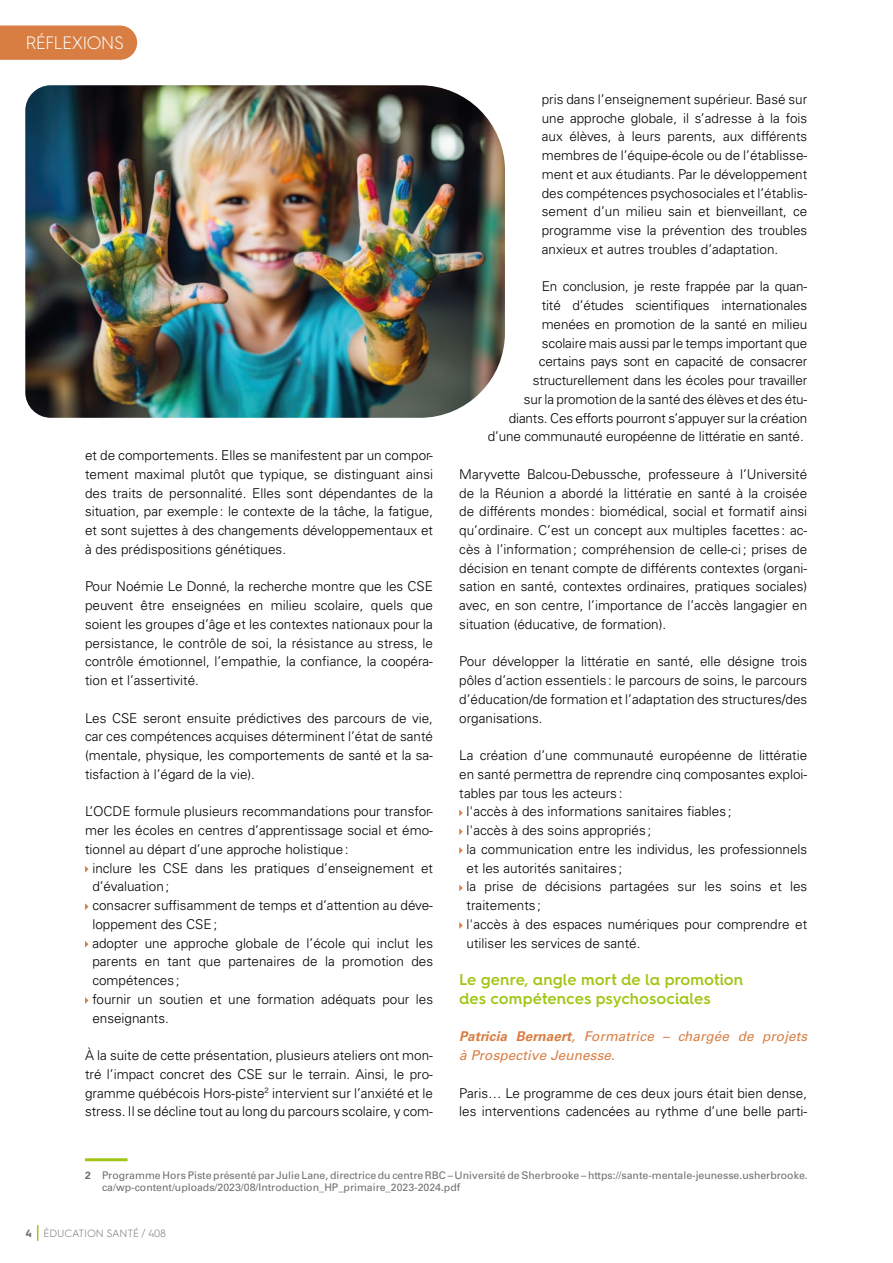
<style>
.page{position:relative;width:893px;height:1263px;background:#fff}
.page>*{position:absolute;margin:0;border:0;box-sizing:border-box;transform-origin:0 0}
.t1{font:300 18px "Hurme Geometric Sans 4";letter-spacing:-.05em;color:#fff}
.t2{font:600 15.75px/18.8px "Hurme Geometric Sans 4";letter-spacing:.005em;color:#a2c617}
.t3{font:300 13.5px/18.8px "Univers LT Std";color:#000;text-align:justify}
.t4{font:italic 13.5px/18.8px "Univers LT Std";letter-spacing:.01em;color:#d87e43}
.t5{font:10.5px/12.5px "Univers LT Std";color:#706f6f}
.t6{font:300 10.5px "Hurme Geometric Sans 4";letter-spacing:-.01em;color:#706f6f}
.s1{font-weight:700}
</style>
<div class="page">
<svg style="left:37px;top:1225px;width:1px;height:16px"></svg>
<svg style="left:85px;top:866px;width:3px;height:7px"></svg>
<svg style="left:85px;top:903px;width:3px;height:7px"></svg>
<svg style="left:85px;top:941px;width:3px;height:7px"></svg>
<svg style="left:85px;top:997px;width:3px;height:7px"></svg>
<svg style="left:459px;top:809px;width:4px;height:7px"></svg>
<svg style="left:459px;top:828px;width:4px;height:7px"></svg>
<svg style="left:459px;top:847px;width:4px;height:7px"></svg>
<svg style="left:459px;top:884px;width:4px;height:7px"></svg>
<svg style="left:459px;top:922px;width:4px;height:7px"></svg>
<div style="left:0;top:26px;width:137px;height:34px;background:#d87e43"></div>
<hr style="left:85px;top:1158px;width:43px;height:3px;background:#a2c617">
<img style="left:25px;top:85px;width:480px;height:333px">
<h1 class="t1" style="left:26px;top:30px;width:100px">RÉFLEXIONS</h1>
<p class="t3" style="left:85px;top:446px;width:350px">et de comportements. Elles se manifestent par un compor&shy;tement maximal plutôt que typique, se distinguant ainsi des traits de personnalité. Elles sont dépendantes de la situation, par exemple: le contexte de la tâche, la fatigue, et sont sujettes à des changements développementaux et à des prédispositions génétiques.</p>
<p class="t3" style="left:85px;top:577px;width:350px">Pour Noémie Le Donné, la recherche montre que les CSE peuvent être enseignées en milieu scolaire, quels que soient les groupes d’âge et les contextes nationaux pour la persistance, le contrôle de soi, la résistance au stress, le contrôle émotionnel, l’empathie, la confiance, la coopéra&shy;tion et l’assertivité.</p>
<p class="t3" style="left:85px;top:708px;width:350px">Les CSE seront ensuite prédictives des parcours de vie, car ces compétences acquises déterminent l’état de santé (mentale, physique, les comportements de santé et la sa&shy;tisfaction à l’égard de la vie).</p>
<p class="t3" style="left:85px;top:802px;width:350px">L’OCDE formule plusieurs recommandations pour transfor-</p>
<p class="t3" style="left:85px;top:821px;width:350px">mer les écoles en centres d’apprentissage social et émo-</p>
<p class="t3" style="left:85px;top:840px;width:265px">tionnel au départ d’une approche holistique:</p>
<p class="t3" style="left:92px;top:858px;width:342px">inclure les CSE dans les pratiques d’enseignement et</p>
<p class="t3" style="left:92px;top:877px;width:78px">d’évaluation;</p>
<p class="t3" style="left:92px;top:896px;width:342px">consacrer suffisamment de temps et d’attention au déve-</p>
<p class="t3" style="left:92px;top:915px;width:126px">loppement des CSE;</p>
<p class="t3" style="left:92px;top:933px;width:342px">adopter une approche globale de l’école qui inclut les</p>
<p class="t3" style="left:92px;top:952px;width:342px">parents en tant que partenaires de la promotion des</p>
<p class="t3" style="left:92px;top:971px;width:89px">compétences ;</p>
<p class="t3" style="left:92px;top:990px;width:342px">fournir un soutien et une formation adéquats pour les</p>
<p class="t3" style="left:92px;top:1008px;width:78px">enseignants.</p>
<p class="t3" style="left:85px;top:1046px;width:350px">À la suite de cette présentation, plusieurs ateliers ont mon&shy;tré l’impact concret des CSE sur le terrain. Ainsi, le pro&shy;gramme québécois Hors-piste<sup>2</sup> intervient sur l’anxiété et le stress. Il se décline tout au long du parcours scolaire, y com-</p>
<p class="t3" style="left:542px;top:90px;width:267px">pris dans l’enseignement supérieur. Basé sur une approche globale, il s’adresse à la fois aux élèves, à leurs parents, aux différents membres de l’équipe-école ou de l’établisse&shy;ment et aux étudiants. Par le développement des compétences psychosociales et l’établis&shy;sement d’un milieu sain et bienveillant, ce programme vise la prévention des troubles anxieux et autres troubles d’adaptation.</p>
<p class="t3" style="left:488px;top:277px;width:321px;text-align:right">En conclusion, je reste frappée par la quan-<br>tité d’études scientifiques internationales<br>menées en promotion de la santé en milieu<br>scolaire mais aussi par le temps important que<br>certains pays sont en capacité de consacrer structurellement dans les écoles pour travailler<br>sur la promotion de la santé des élèves et des étu&shy;diants. Ces efforts pourront s’appuyer sur la création d’une communauté européenne de littératie en santé.</p>
<p class="t3" style="left:459px;top:465px;width:350px">Maryvette Balcou-Debussche, professeure à l’Université de la Réunion a abordé la littératie en santé à la croisée de différents mondes: biomédical, social et formatif ainsi qu’ordinaire. C’est un concept aux multiples facettes : ac&shy;cès à l’information; compréhension de celle-ci; prises de décision en tenant compte de différents contextes (organi&shy;sation en santé, contextes ordinaires, pratiques sociales) avec, en son centre, l’importance de l’accès langagier en situation (éducative, de formation).</p>
<p class="t3" style="left:459px;top:652px;width:350px">Pour développer la littératie en santé, elle désigne trois pôles d’action essentiels : le parcours de soins, le parcours d’éducation/de formation et l’adaptation des structures/des organisations.</p>
<p class="t3" style="left:459px;top:746px;width:350px">La création d’une communauté européenne de littératie</p>
<p class="t3" style="left:459px;top:765px;width:350px">en santé permettra de reprendre cinq composantes exploi-</p>
<p class="t3" style="left:459px;top:783px;width:165px">tables par tous les acteurs:</p>
<p class="t3" style="left:467px;top:802px;width:266px">l'accès à des informations sanitaires fiables ;</p>
<p class="t3" style="left:467px;top:821px;width:186px">l'accès à des soins appropriés;</p>
<p class="t3" style="left:467px;top:840px;width:342px">la communication entre les individus, les professionnels</p>
<p class="t3" style="left:467px;top:858px;width:157px">et les autorités sanitaires ;</p>
<p class="t3" style="left:467px;top:877px;width:342px">la prise de décisions partagées sur les soins et les</p>
<p class="t3" style="left:467px;top:896px;width:76px">traitements;</p>
<p class="t3" style="left:467px;top:915px;width:342px">l'accès à des espaces numériques pour comprendre et</p>
<p class="t3" style="left:467px;top:933px;width:175px">utiliser les services de santé.</p>
<p class="t2" style="left:459px;top:970px;width:286px">Le genre, angle mort de la promotion des compétences psychosociales</p>
<p class="t4" style="left:459px;top:1027px;width:350px"><span class="s1">Patricia Bernaert</span>, Formatrice – chargée de projets à Prospective Jeunesse.</p>
<p class="t3" style="left:459px;top:1083px;width:349px">Paris… Le programme de ces deux jours était bien dense, les interventions cadencées au rythme d’une belle parti-</p>
<p class="t5" style="left:102px;top:1169px;width:707px;text-indent:-17px"><span class="s1">2</span> Programme Hors Piste présenté par Julie Lane, directrice du centre RBC – Université de Sherbrooke – https://sante-mentale-jeunesse.usherbrooke. ca/wp-content/uploads/2023/08/Introduction_HP_primaire_2023-2024.pdf</p>
<p class="t6" style="left:26px;top:1227px;width:142px"><span class="s1">4</span> ÉDUCATION SANTÉ / 408</p>
</div>
